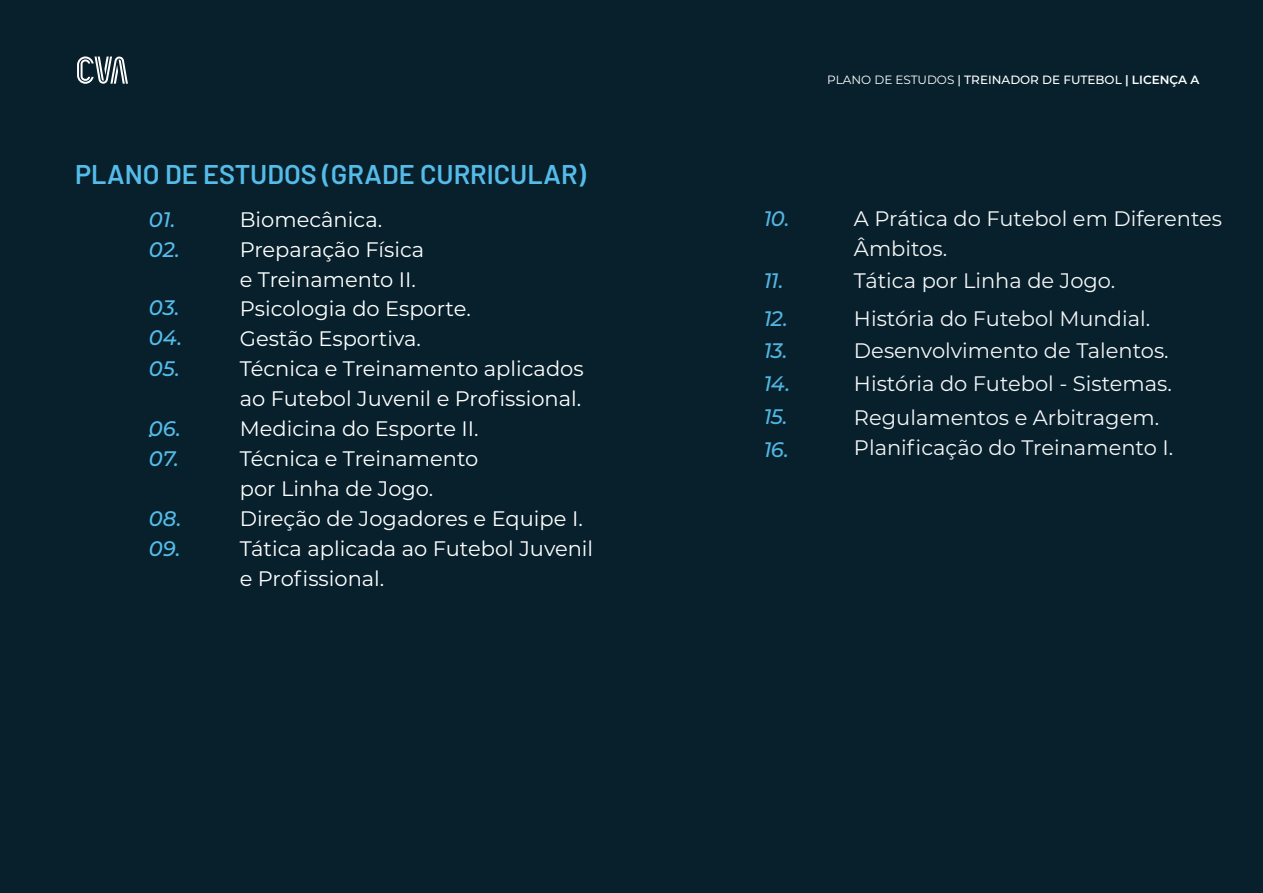
<style>
.page{position:relative;width:1263px;height:893px;background:#07202c}
.page>*{position:absolute;margin:0;border:0;box-sizing:border-box;transform-origin:0 0}
.t1{font:600 27px "Barlow";color:#55bce9}
.t2{font:21px/30px "Montserrat";color:#fff}
.t3{font:italic 500 21px/30px "Montserrat";color:#55bce9}
.t4{font:500 12px "Montserrat";color:#fff}
.s1{font-weight:400}
.s2{font-weight:600}
</style>
<div class="page">
<svg style="left:77px;top:56px;width:51px;height:28px"></svg>
<p class="t1" style="left:75px;top:154px;width:513px">PLANO DE ESTUDOS (GRADE CURRICULAR)</p>
<p class="t3" style="left:149px;top:204px;width:32px">01.<br>02.</p>
<p class="t3" style="left:149px;top:292px;width:35px">03.<br>04.<br>05.</p>
<p class="t3" style="left:149px;top:412px;width:33px">06.<br>07.</p>
<p class="t3" style="left:149px;top:413px;width:6px">.</p>
<p class="t3" style="left:149px;top:502px;width:34px">08.<br>09.</p>
<p class="t2" style="left:240px;top:204px;width:186px">Biomecânica.<br>Preparação Física e Treinamento II.</p>
<p class="t2" style="left:240px;top:292px;width:355px">Psicologia do Esporte.<br>Gestão Esportiva.<br>Técnica e Treinamento aplicados ao Futebol Juvenil e Profissional.<br>Medicina do Esporte II.<br>Técnica e Treinamento<br>por Linha de Jogo.<br>Direção de Jogadores e Equipe I.<br>Tática aplicada ao Futebol Juvenil e Profissional.</p>
<p class="t4" style="left:827px;top:71px;width:374px"><span class="s1">PLANO DE ESTUDOS</span> | TREINADOR DE FUTEBOL <span class="s2">| LICENÇA A</span></p>
<p class="t3" style="left:763px;top:203px;width:28px">10.</p>
<p class="t2" style="left:854px;top:203px;width:370px">A Prática do Futebol em Diferentes<br>Âmbitos.</p>
<p class="t3" style="left:763px;top:265px;width:22px">11.</p>
<p class="t2" style="left:854px;top:265px;width:263px">Tática por Linha de Jogo.</p>
<p class="t3" style="left:763px;top:302px;width:26px">12.</p>
<p class="t2" style="left:854px;top:302px;width:298px">História do Futebol Mundial.</p>
<p class="t3" style="left:763px;top:333px;width:29px;line-height:33px;text-align:justify">13.<br>14.<br>15.<br>16.</p>
<p class="t2" style="left:854px;top:335px;width:316px">Desenvolvimento de Talentos.</p>
<p class="t2" style="left:854px;top:368px;width:319px">História do Futebol - Sistemas.</p>
<p class="t2" style="left:854px;top:402px;width:307px">Regulamentos e Arbitragem.</p>
<p class="t2" style="left:854px;top:432px;width:321px">Planificação do Treinamento I.</p>
</div>
